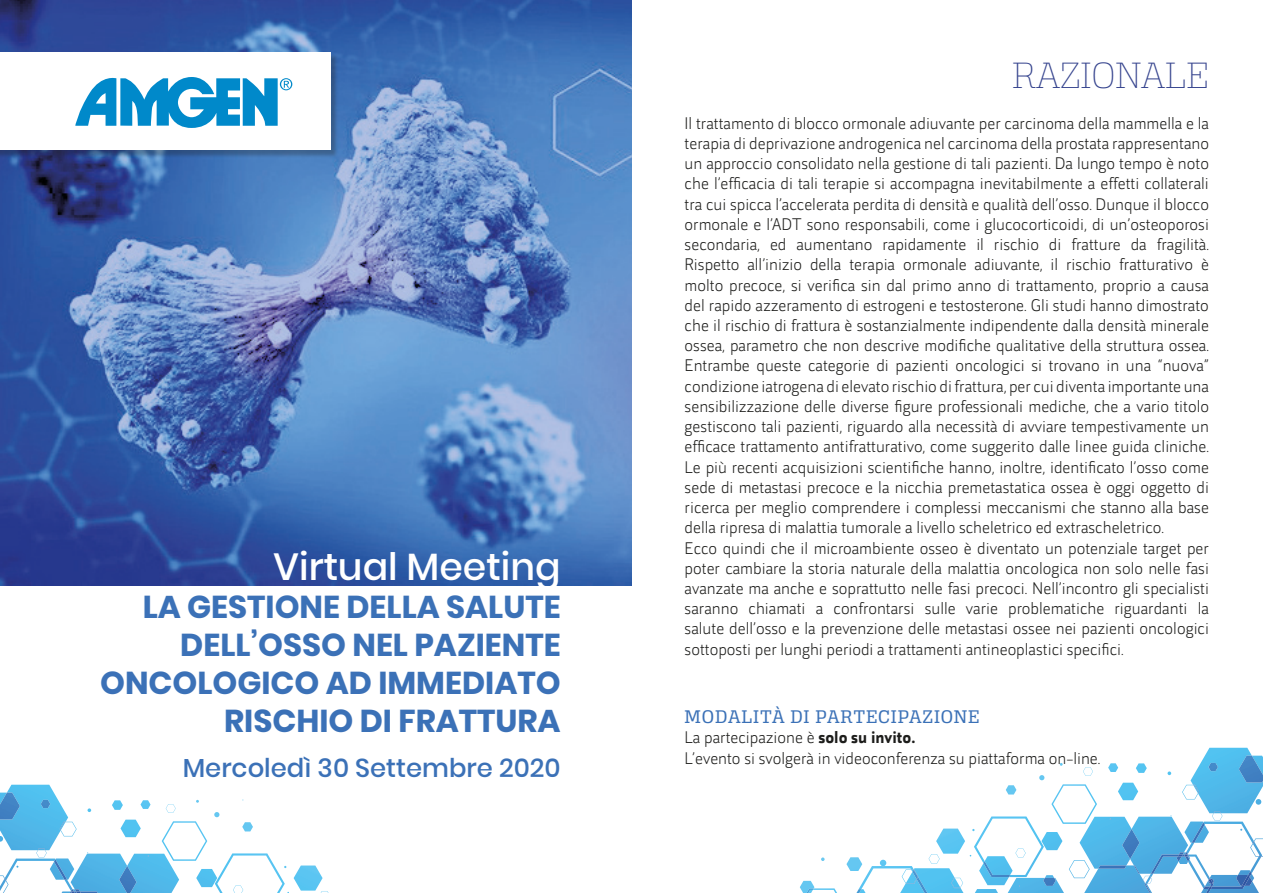
<style>
.page{position:relative;width:1263px;height:893px;background:#fff}
.page>*{position:absolute;margin:0;border:0;box-sizing:border-box;transform-origin:0 0}
.t1{font:39px "Alianza Slab 100";color:#36448e}
.t2{font:500 37.8px "Poppins";color:#fff}
.t3{font:700 31.65px/38px "Poppins";color:#3b71b7;text-align:right}
.t4{font:500 25.95px "Poppins";color:#3b71b7}
.t5{font:19.5px "Alianza Slab 400";letter-spacing:.04em;color:#3b71b7}
.t6{font:300 16.8px/20.2px "Helia";color:#1d1d1b}
.s1{font-weight:700}
</style>
<div class="page">
<svg style="left:0;top:785px;width:328px;height:108px"></svg>
<img style="left:0;top:0;width:631px;height:585px">
<div style="left:0;top:53px;width:338px;height:105px;background:#1d1d1b;opacity:.3"></div>
<div style="left:0;top:52px;width:330px;height:98px;background:#fff"></div>
<svg style="left:75px;top:77px;width:217px;height:51px"></svg>
<svg style="left:800px;top:881px;width:37px;height:12px"></svg>
<svg style="left:821px;top:857px;width:4px;height:4px"></svg>
<svg style="left:846px;top:748px;width:417px;height:145px"></svg>
<h2 class="t2" style="left:273px;top:545px;width:289px">Virtual Meeting</h2>
<h3 class="t3" style="left:100px;top:588px;width:462px">LA GESTIONE DELLA SALUTE<br>DELL’OSSO NEL PAZIENTE<br>ONCOLOGICO AD IMMEDIATO<br>RISCHIO DI FRATTURA</h3>
<h3 class="t4" style="left:183px;top:753px;width:379px">Mercoledì 30 Settembre 2020</h3>
<h1 class="t1" style="left:1012px;top:53px;width:198px">RAZIONALE</h1>
<p class="t6" style="left:685px;top:113px;width:526px">Il trattamento di blocco ormonale adiuvante per carcinoma della mammella e la terapia di deprivazione androgenica nel carcinoma della prostata rappresentano un approccio consolidato nella gestione di tali pazienti. Da lungo tempo è noto che l’efficacia di tali terapie si accompagna inevitabilmente a effetti collaterali tra cui spicca l’accelerata perdita di densità e qualità dell’osso. Dunque il blocco ormonale e l’ADT sono responsabili, come i glucocorticoidi, di un’osteoporosi secondaria, ed aumentano rapidamente il rischio di fratture da fragilità.<br>Rispetto all’inizio della terapia ormonale adiuvante, il rischio fratturativo è molto precoce, si verifica sin dal primo anno di trattamento, proprio a causa del rapido azzeramento di estrogeni e testosterone. Gli studi hanno dimostrato che il rischio di frattura è sostanzialmente indipendente dalla densità minerale ossea, parametro che non descrive modifiche qualitative della struttura ossea.<br>Entrambe queste categorie di pazienti oncologici si trovano in una “nuova” condizione iatrogena di elevato rischio di frattura, per cui diventa importante una sensibilizzazione delle diverse figure professionali mediche, che a vario titolo gestiscono tali pazienti, riguardo alla necessità di avviare tempestivamente un efficace trattamento antifratturativo, come suggerito dalle linee guida cliniche.<br>Le più recenti acquisizioni scientifiche hanno, inoltre, identificato l’osso come sede di metastasi precoce e la nicchia premetastatica ossea è oggi oggetto di ricerca per meglio comprendere i complessi meccanismi che stanno alla base della ripresa di malattia tumorale a livello scheletrico ed extrascheletrico.<br>Ecco quindi che il microambiente osseo è diventato un potenziale target per poter cambiare la storia naturale della malattia oncologica non solo nelle fasi avanzate ma anche e soprattutto nelle fasi precoci. Nell’incontro gli specialisti saranno chiamati a confrontarsi sulle varie problematiche riguardanti la salute dell’osso e la prevenzione delle metastasi ossee nei pazienti oncologici sottoposti per lunghi periodi a trattamenti antineoplastici specifici.</p>
<p class="t5" style="left:685px;top:706px;width:296px">MODALITÀ DI PARTECIPAZIONE</p>
<p class="t6" style="left:685px;top:727px;width:417px">La partecipazione è <span class="s1">solo su invito.<br></span>L’evento si svolgerà in videoconferenza su piattaforma on-line.</p>
</div>
